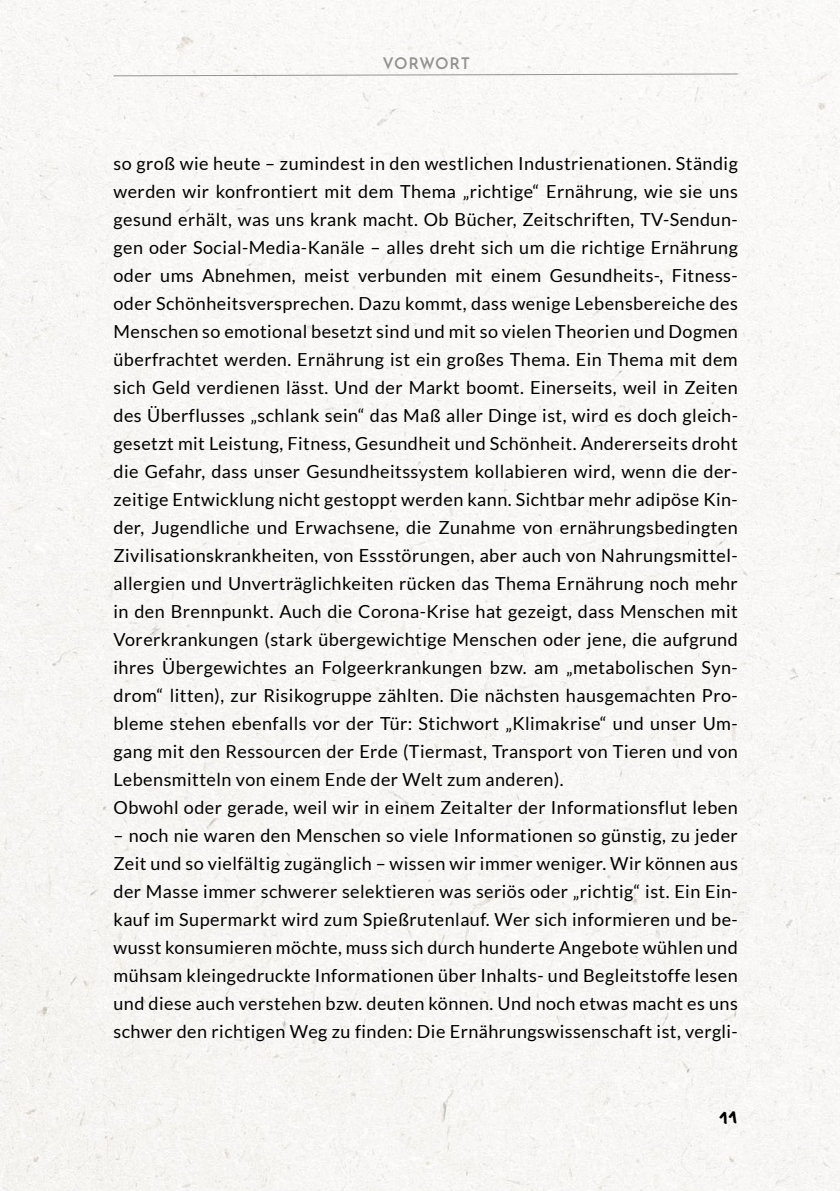
<style>
.page{position:relative;width:840px;height:1191px;background:#fff}
.page>*{position:absolute;margin:0;border:0;box-sizing:border-box;transform-origin:0 0}
.t1{font:24px "Olifont";color:#000}
.t2{font:18px/28px "Lato";letter-spacing:.025em;color:#000}
.t3{font:100 16px "Josefin Sans";letter-spacing:.025em;color:#949290}
</style>
<div class="page">
<div style="left:0;top:0;width:839px;height:1191px;background:#f8f7f5"></div>
<svg style="left:113px;top:73px;width:625px;height:3px"></svg>
<p class="t3" style="left:382px;top:51px;width:89px">VORWORT</p>
<p class="t2" style="left:113px;top:149px;width:625px">so groß wie heute – zumindest in den westlichen Industrienationen. Ständig werden wir konfrontiert mit dem Thema „richtige“ Ernährung, wie sie uns gesund erhält, was uns krank macht. Ob Bücher, Zeitschriften, TV-Sendun&shy;gen oder Social-Media-Kanäle – alles dreht sich um die richtige Ernährung oder ums Abnehmen, meist verbunden mit einem Gesundheits-, Fitness&shy;oder Schönheitsversprechen. Dazu kommt, dass wenige Lebensbereiche des Menschen so emotional besetzt sind und mit so vielen Theorien und Dogmen überfrachtet werden. Ernährung ist ein großes Thema. Ein Thema mit dem sich Geld verdienen lässt. Und der Markt boomt. Einerseits, weil in Zeiten des Überflusses „schlank sein“ das Maß aller Dinge ist, wird es doch gleich&shy;gesetzt mit Leistung, Fitness, Gesundheit und Schönheit. Andererseits droht die Gefahr, dass unser Gesundheitssystem kollabieren wird, wenn die der&shy;zeitige Entwicklung nicht gestoppt werden kann. Sichtbar mehr adipöse Kin&shy;der, Jugendliche und Erwachsene, die Zunahme von ernährungsbedingten Zivilisationskrankheiten, von Essstörungen, aber auch von Nahrungsmittel&shy;allergien und Unverträglichkeiten rücken das Thema Ernährung noch mehr in den Brennpunkt. Auch die Corona-Krise hat gezeigt, dass Menschen mit Vorerkrankungen (stark übergewichtige Menschen oder jene, die aufgrund ihres Übergewichtes an Folgeerkrankungen bzw. am „metabolischen Syn&shy;drom“ litten), zur Risikogruppe zählten. Die nächsten hausgemachten Pro&shy;bleme stehen ebenfalls vor der Tür: Stichwort „Klimakrise“ und unser Um&shy;gang mit den Ressourcen der Erde (Tiermast, Transport von Tieren und von Lebensmitteln von einem Ende der Welt zum anderen).<br>Obwohl oder gerade, weil wir in einem Zeitalter der Informationsflut leben</p>
<p class="t2" style="left:113px;top:821px;width:625px;text-align:justify">– noch nie waren den Menschen so viele Informationen so günstig, zu jeder Zeit und so vielfältig zugänglich – wissen wir immer weniger. Wir können aus der Masse immer schwerer selektieren was seriös oder „richtig“ ist. Ein Ein&shy;kauf im Supermarkt wird zum Spießrutenlauf. Wer sich informieren und be&shy;wusst konsumieren möchte, muss sich durch hunderte Angebote wühlen und mühsam kleingedruckte Informationen über Inhalts- und Begleitstoffe lesen und diese auch verstehen bzw. deuten können. Und noch etwas macht es uns schwer den richtigen Weg zu finden: Die Ernährungswissenschaft ist, vergli-</p>
<h1 class="t1" style="left:719px;top:1100px;width:20px">11</h1>
</div>
